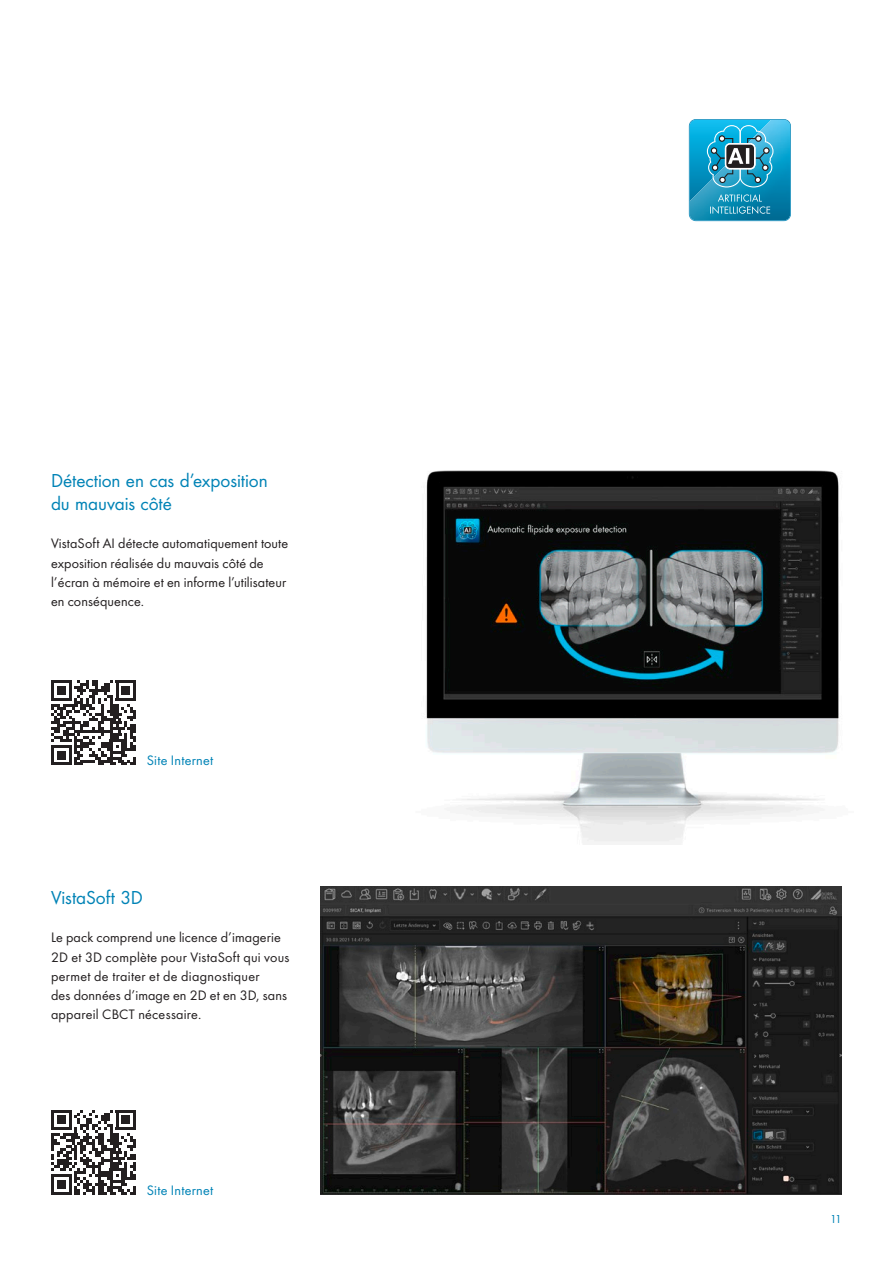
<style>
.page{position:relative;width:893px;height:1263px;background:#fff}
.page>*{position:absolute;margin:0;border:0;box-sizing:border-box;transform-origin:0 0}
.t1{font:19.5px/23.4px "Futura Boo";letter-spacing:-.005em;color:#0083b6}
.t2{font:14.25px/19.2px "Futura Boo";letter-spacing:.01em;color:#231f20}
.t3{font:14.25px "Futura Boo";letter-spacing:.015em;color:#0083b6}
.t4{font:12px "Futura Boo";color:#0083b6}
</style>
<div class="page">
<img style="left:320px;top:887px;width:522px;height:308px">
<svg style="left:689px;top:119px;width:102px;height:102px;background:#2a9cc0"></svg>
<img style="left:426px;top:470px;width:413px;height:374px">
<svg style="left:51px;top:680px;width:85px;height:85px"></svg>
<hr style="left:51px;top:762px;width:21px;height:3px;background:#231f20">
<div style="left:57px;top:751px;width:9px;height:8px;background:#231f20"></div>
<svg style="left:51px;top:1110px;width:85px;height:85px"></svg>
<hr style="left:51px;top:1192px;width:21px;height:3px;background:#231f20">
<div style="left:57px;top:1180px;width:9px;height:9px;background:#231f20"></div>
<h1 class="t1" style="left:51px;top:467px;width:218px">Détection en cas d’exposition du mauvais côté</h1>
<p class="t2" style="left:51px;top:533px;width:239px">VistaSoft AI détecte automatiquement toute exposition réalisée du mauvais côté de l’écran à mémoire et en informe l’utilisateur en conséquence.</p>
<p class="t3" style="left:147px;top:751px;width:68px">Site Internet</p>
<h1 class="t1" style="left:51px;top:885px;width:94px">VistaSoft 3D</h1>
<p class="t2" style="left:51px;top:927px;width:240px">Le pack comprend une licence d’imagerie 2D et 3D complète pour VistaSoft qui vous permet de traiter et de diagnostiquer<br>des données d’image en 2D et en 3D, sans appareil CBCT nécessaire.</p>
<p class="t3" style="left:147px;top:1180px;width:68px">Site Internet</p>
<p class="t4" style="left:830px;top:1210px;width:13px">11</p>
</div>
